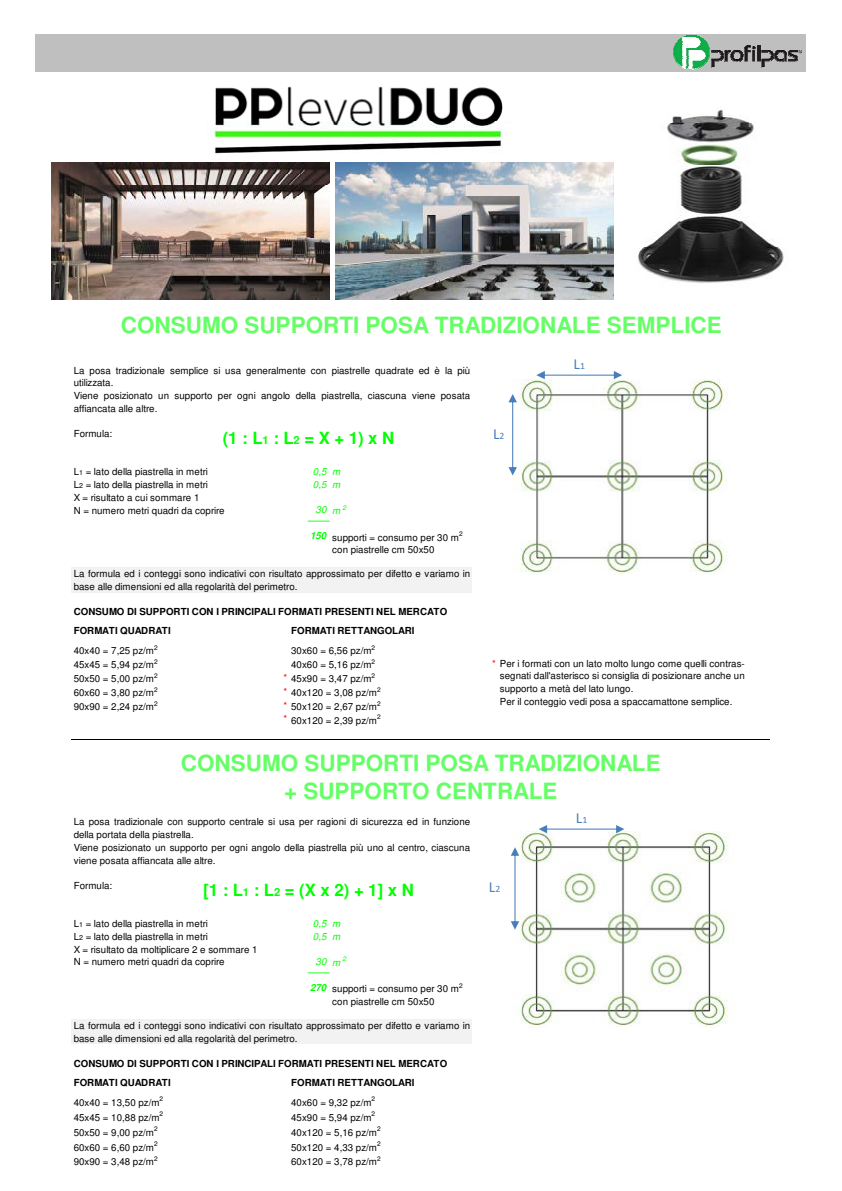
<style>
.page{position:relative;width:842px;height:1191px;background:#fff}
.page>*{position:absolute;margin:0;border:0;box-sizing:border-box;transform-origin:0 0}
.t1{font:700 22.4px/27.8px "Helvetica";color:#65ff65;text-align:center}
.t2{font:700 16.8px "Helvetica";color:#0f0}
.t3{font:15.4px "Calibri";color:#4a7dbb}
.t4{font:9.8px/12.8px "Helvetica";letter-spacing:.005em;color:#000}
.t5{font:700 9.8px/18.8px "Helvetica";letter-spacing:.005em;color:#000}
.t6{font:italic 9.8px "Helvetica";color:#0f0}
.t7{font:italic 700 9.8px "Helvetica";letter-spacing:.005em;color:#0f0}
.t8{font:6.6px "Helvetica";color:#000}
.t9{font:italic 6.6px "Helvetica";color:#0f0}
.s1{font-size:11.2px}
.s2{font-size:7px}
.s3{font-size:9.8px}
.s4{color:#f00}
</style>
<div class="page">
<div style="left:36px;top:34px;width:770px;height:38px;background:#bfbfbf"></div>
<div style="left:72px;top:567px;width:400px;height:13px;background:#f2f2f2"></div>
<div style="left:72px;top:580px;width:400px;height:12px;background:#f2f2f2"></div>
<div style="left:72px;top:1018px;width:400px;height:13px;background:#f2f2f2"></div>
<div style="left:72px;top:1031px;width:400px;height:13px;background:#f2f2f2"></div>
<hr style="left:72px;top:739px;width:698px;height:1px;background:#000">
<img style="left:519px;top:380px;width:208px;height:193px">
<img style="left:514px;top:831px;width:217px;height:196px">
<hr style="left:308px;top:520px;width:22px;height:2px;background:#6f6">
<svg style="left:308px;top:972px;width:22px;height:1px"></svg>
<svg style="left:536px;top:371px;width:86px;height:8px"></svg>
<svg style="left:508px;top:394px;width:9px;height:81px"></svg>
<svg style="left:539px;top:825px;width:85px;height:8px"></svg>
<svg style="left:511px;top:847px;width:8px;height:82px"></svg>
<svg style="left:677px;top:35px;width:29px;height:7px"></svg>
<img style="left:673px;top:42px;width:37px;height:17px">
<img style="left:675px;top:58px;width:34px;height:3px">
<img style="left:676px;top:60px;width:31px;height:3px">
<svg style="left:712px;top:45px;width:90px;height:23px"></svg>
<svg style="left:677px;top:62px;width:29px;height:8px"></svg>
<img style="left:206px;top:86px;width:304px;height:77px">
<img style="left:638px;top:110px;width:146px;height:173px">
<img style="left:51px;top:163px;width:279px;height:136px">
<img style="left:335px;top:163px;width:279px;height:136px">
<h1 class="t1" style="left:121px;top:313px;width:602px">CONSUMO SUPPORTI POSA TRADIZIONALE SEMPLICE</h1>
<p class="t4" style="left:74px;top:365px;width:398px">La posa tradizionale semplice si usa generalmente con piastrelle quadrate ed è la più utilizzata.<br>Viene posizionato un supporto per ogni angolo della piastrella, ciascuna viene posata affiancata alle altre.</p>
<h2 class="t2" style="left:223px;top:431px;width:173px">(1 : L<span class="s1">1</span> : L<span class="s1">2</span> = X + 1) x N</h2>
<p class="t4" style="left:74px;top:428px;width:40px">Formula:</p>
<p class="t4" style="left:74px;top:466px;width:136px">L<span class="s2">1</span> = lato della piastrella in metri</p>
<p class="t6" style="left:313px;top:468px;width:29px">0,5 m</p>
<p class="t4" style="left:74px;top:479px;width:136px">L<span class="s2">2</span> = lato della piastrella in metri</p>
<p class="t6" style="left:313px;top:481px;width:29px">0,5 m</p>
<p class="t4" style="left:74px;top:492px;width:152px">X = risultato a cui sommare 1<br>N = numero metri quadri da coprire</p>
<p class="t6" style="left:315px;top:506px;width:26px">30 m</p>
<p class="t9" style="left:342px;top:505px;width:5px">2</p>
<p class="t7" style="left:310px;top:530px;width:18px">150</p>
<p class="t8" style="left:459px;top:531px;width:5px">2</p>
<p class="t4" style="left:332px;top:532px;width:128px">supporti = consumo per 30 m</p>
<p class="t4" style="left:332px;top:544px;width:104px">con piastrelle cm 50x50</p>
<p class="t4" style="left:74px;top:568px;width:398px">La formula ed i conteggi sono indicativi con risultato approssimato per difetto e variamo in base alle dimensioni ed alla regolarità del perimetro.</p>
<p class="t5" style="left:74px;top:603px;width:375px">CONSUMO DI SUPPORTI CON I PRINCIPALI FORMATI PRESENTI NEL MERCATO<br>FORMATI QUADRATI</p>
<p class="t5" style="left:291px;top:622px;width:125px">FORMATI RETTANGOLARI</p>
<p class="t8" style="left:154px;top:645px;width:5px">2</p>
<p class="t4" style="left:74px;top:645px;width:82px">40x40 = 7,25 pz/m</p>
<p class="t8" style="left:372px;top:645px;width:5px">2</p>
<p class="t4" style="left:291px;top:645px;width:82px">30x60 = 6,56 pz/m</p>
<h3 class="t3" style="left:493px;top:423px;width:13px">L<span class="s3">2</span></h3>
<h3 class="t3" style="left:574px;top:353px;width:13px">L<span class="s3">1</span></h3>
<p class="t8" style="left:154px;top:659px;width:5px">2</p>
<p class="t8" style="left:372px;top:659px;width:5px">2</p>
<p class="t4" style="left:492px;top:657px;width:254px"><span class="s4">*</span> Per i formati con un lato molto lungo come quelli contras-</p>
<p class="t4" style="left:74px;top:659px;width:82px">45x45 = 5,94 pz/m</p>
<p class="t4" style="left:291px;top:659px;width:82px">40x60 = 5,16 pz/m</p>
<p class="t4" style="left:500px;top:670px;width:246px">segnati dall'asterisco si consiglia di posizionare anche un supporto a metà del lato lungo.<br>Per il conteggio vedi posa a spaccamattone semplice.</p>
<p class="t8" style="left:154px;top:672px;width:5px">2</p>
<p class="t4" style="left:283px;top:673px;width:90px"><sup>*</sup> 45x90 = 3,47 pz/m</p>
<p class="t8" style="left:372px;top:672px;width:5px">2</p>
<p class="t4" style="left:74px;top:673px;width:82px">50x50 = 5,00 pz/m</p>
<p class="t8" style="left:154px;top:686px;width:5px">2</p>
<p class="t4" style="left:283px;top:687px;width:95px"><sup>*</sup> 40x120 = 3,08 pz/m</p>
<p class="t8" style="left:377px;top:686px;width:5px">2</p>
<p class="t4" style="left:74px;top:687px;width:82px">60x60 = 3,80 pz/m</p>
<p class="t8" style="left:154px;top:700px;width:5px">2</p>
<p class="t4" style="left:283px;top:701px;width:95px"><sup>*</sup> 50x120 = 2,67 pz/m</p>
<p class="t8" style="left:377px;top:700px;width:5px">2</p>
<p class="t4" style="left:283px;top:715px;width:95px"><sup>*</sup> 60x120 = 2,39 pz/m</p>
<p class="t8" style="left:377px;top:714px;width:5px">2</p>
<p class="t4" style="left:74px;top:701px;width:82px">90x90 = 2,24 pz/m</p>
<h1 class="t1" style="left:181px;top:751px;width:481px">CONSUMO SUPPORTI POSA TRADIZIONALE + SUPPORTO CENTRALE</h1>
<p class="t4" style="left:74px;top:816px;width:398px">La posa tradizionale con supporto centrale si usa per ragioni di sicurezza ed in funzione della portata della piastrella.</p>
<h3 class="t3" style="left:576px;top:807px;width:13px">L<span class="s3">1</span></h3>
<p class="t4" style="left:74px;top:842px;width:398px">Viene posizionato un supporto per ogni angolo della piastrella più uno al centro, ciascuna viene posata affiancata alle altre.</p>
<h2 class="t2" style="left:203px;top:883px;width:212px">[1 : L<span class="s1">1</span> : L<span class="s1">2</span> = (X x 2) + 1] x N</h2>
<p class="t4" style="left:74px;top:880px;width:40px">Formula:</p>
<p class="t4" style="left:74px;top:918px;width:136px">L<span class="s2">1</span> = lato della piastrella in metri</p>
<p class="t6" style="left:313px;top:920px;width:29px">0,5 m</p>
<p class="t4" style="left:74px;top:930px;width:136px">L<span class="s2">2</span> = lato della piastrella in metri</p>
<p class="t6" style="left:313px;top:932px;width:29px">0,5 m</p>
<p class="t4" style="left:74px;top:943px;width:185px">X = risultato da moltiplicare 2 e sommare 1<br>N = numero metri quadri da coprire</p>
<p class="t6" style="left:315px;top:958px;width:26px">30 m</p>
<p class="t9" style="left:342px;top:956px;width:5px">2</p>
<p class="t7" style="left:310px;top:981px;width:18px">270</p>
<p class="t8" style="left:459px;top:982px;width:5px">2</p>
<p class="t4" style="left:332px;top:983px;width:128px">supporti = consumo per 30 m</p>
<p class="t4" style="left:332px;top:996px;width:104px">con piastrelle cm 50x50</p>
<p class="t4" style="left:74px;top:1019px;width:398px">La formula ed i conteggi sono indicativi con risultato approssimato per difetto e variamo in base alle dimensioni ed alla regolarità del perimetro.</p>
<p class="t5" style="left:74px;top:1054px;width:375px">CONSUMO DI SUPPORTI CON I PRINCIPALI FORMATI PRESENTI NEL MERCATO<br>FORMATI QUADRATI</p>
<p class="t5" style="left:291px;top:1073px;width:125px">FORMATI RETTANGOLARI</p>
<p class="t8" style="left:160px;top:1096px;width:5px">2</p>
<p class="t4" style="left:74px;top:1097px;width:87px">40x40 = 13,50 pz/m</p>
<p class="t8" style="left:372px;top:1096px;width:5px">2</p>
<p class="t4" style="left:291px;top:1097px;width:82px">40x60 = 9,32 pz/m</p>
<p class="t8" style="left:160px;top:1111px;width:5px">2</p>
<p class="t4" style="left:74px;top:1112px;width:87px">45x45 = 10,88 pz/m</p>
<p class="t8" style="left:372px;top:1111px;width:5px">2</p>
<p class="t4" style="left:291px;top:1112px;width:82px">45x90 = 5,94 pz/m</p>
<p class="t8" style="left:154px;top:1126px;width:5px">2</p>
<p class="t4" style="left:74px;top:1126px;width:82px">50x50 = 9,00 pz/m</p>
<p class="t8" style="left:377px;top:1126px;width:5px">2</p>
<p class="t4" style="left:291px;top:1126px;width:87px">40x120 = 5,16 pz/m</p>
<p class="t8" style="left:154px;top:1141px;width:5px">2</p>
<p class="t4" style="left:74px;top:1141px;width:82px">60x60 = 6,60 pz/m</p>
<p class="t8" style="left:377px;top:1141px;width:5px">2</p>
<p class="t4" style="left:291px;top:1141px;width:87px">50x120 = 4,33 pz/m</p>
<p class="t8" style="left:154px;top:1155px;width:5px">2</p>
<p class="t4" style="left:74px;top:1156px;width:82px">90x90 = 3,48 pz/m</p>
<p class="t8" style="left:377px;top:1155px;width:5px">2</p>
<p class="t4" style="left:291px;top:1156px;width:87px">60x120 = 3,78 pz/m</p>
<h3 class="t3" style="left:489px;top:876px;width:13px">L<span class="s3">2</span></h3>
</div>
